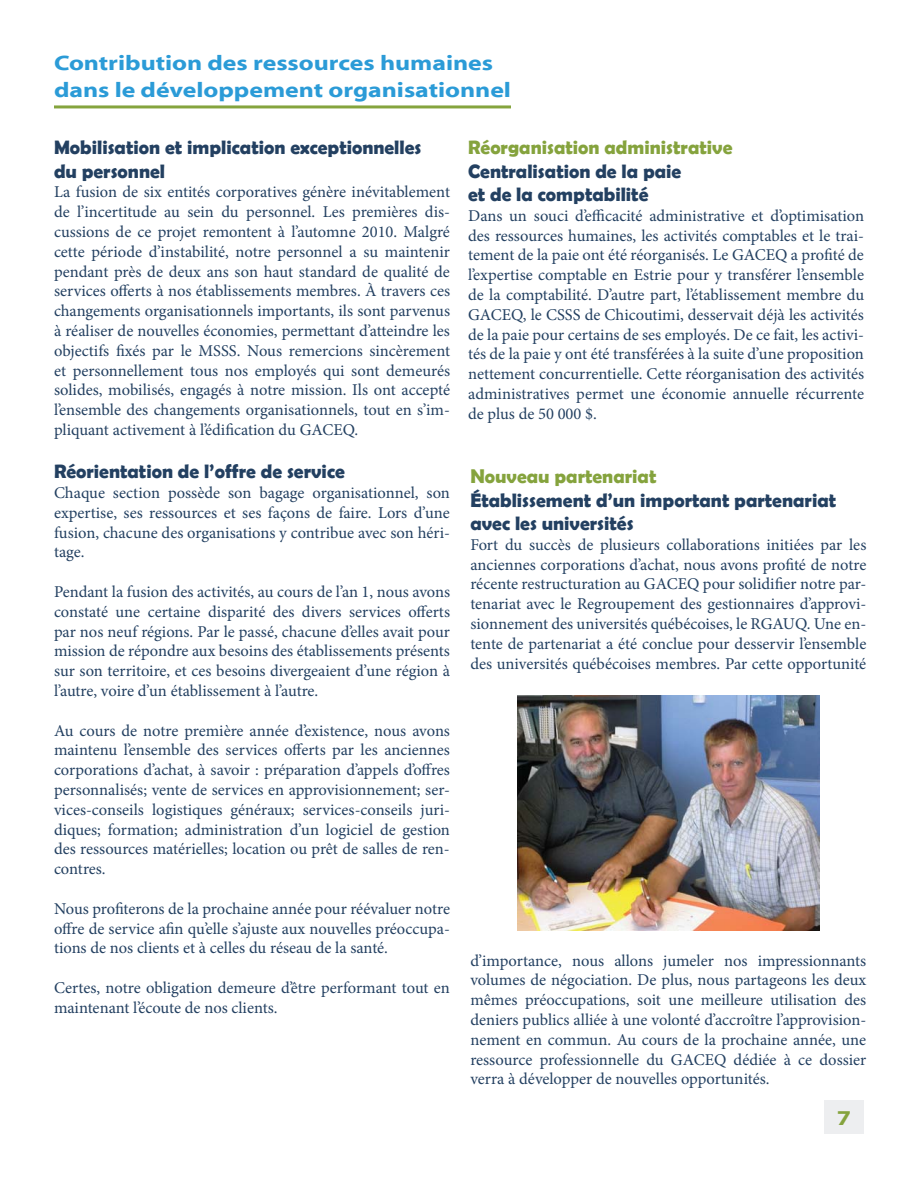
<style>
.page{position:relative;width:918px;height:1188px;background:#fff}
.page>*{position:absolute;margin:0;border:0;box-sizing:border-box;transform-origin:0 0}
.t1{font:700 21px/27px "Myriad Web Pro";color:#2b9bd7;scale:1.2 1}
.t2{font:700 21px "Myriad Web Pro";color:#85a33d;scale:1.2 1}
.t3{font:700 19.5px/23.4px "Berlin Sans FB Demi";color:#234061}
.t4{font:700 19.5px "Berlin Sans FB Demi";color:#85a33d}
.t5{font:16.5px/19.8px "Minion Pro";color:#234061;text-align:justify}
</style>
<div class="page">
<div style="left:824px;top:1101px;width:40px;height:33px;background:#edeef0"></div>
<img style="left:517px;top:695px;width:302px;height:236px">
<hr style="left:54px;top:105px;width:457px;height:3px;background:#85a43d">
<p class="t1" style="left:54px;top:50px;width:382px">Contribution des ressources humaines dans le développement organisationnel</p>
<p class="t3" style="left:54px;top:135px;width:369px">Mobilisation et implication exceptionnelles du personnel</p>
<p class="t5" style="left:54px;top:183px;width:398px">La fusion de six entités corporatives génère inévitablement de l’incertitude au sein du personnel. Les premières dis&shy;cussions de ce projet remontent à l’automne 2010. Malgré cette période d’instabilité, notre personnel a su maintenir pendant près de deux ans son haut standard de qualité de services offerts à nos établissements membres. À travers ces changements organisationnels importants, ils sont parvenus à réaliser de nouvelles économies, permettant d’atteindre les objectifs fixés par le MSSS. Nous remercions sincèrement et personnellement tous nos employés qui sont demeurés solides, mobilisés, engagés à notre mission. Ils ont accepté l’ensemble des changements organisationnels, tout en s’im&shy;pliquant activement à l’édification du GACEQ.</p>
<p class="t3" style="left:54px;top:459px;width:292px">Réorientation de l’offre de service</p>
<p class="t5" style="left:54px;top:484px;width:398px">Chaque section possède son bagage organisationnel, son expertise, ses ressources et ses façons de faire. Lors d’une fusion, chacune des organisations y contribue avec son héri&shy;tage.</p>
<p class="t5" style="left:54px;top:583px;width:398px">Pendant la fusion des activités, au cours de l’an 1, nous avons constaté une certaine disparité des divers services offerts par nos neuf régions. Par le passé, chacune d’elles avait pour mission de répondre aux besoins des établissements présents sur son territoire, et ces besoins divergeaient d’une région à l’autre, voire d’un établissement à l’autre.</p>
<p class="t5" style="left:54px;top:722px;width:398px">Au cours de notre première année d’existence, nous avons maintenu l’ensemble des services offerts par les anciennes corporations d’achat, à savoir : préparation d’appels d’offres personnalisés; vente de services en approvisionnement; ser&shy;vices-conseils logistiques généraux; services-conseils juri&shy;diques; formation; administration d’un logiciel de gestion des ressources matérielles; location ou prêt de salles de ren&shy;contres.</p>
<p class="t5" style="left:54px;top:900px;width:398px">Nous profiterons de la prochaine année pour réévaluer notre offre de service afin qu’elle s’ajuste aux nouvelles préoccupa&shy;tions de nos clients et à celles du réseau de la santé.</p>
<p class="t5" style="left:54px;top:979px;width:397px">Certes, notre obligation demeure d’être performant tout en maintenant l’écoute de nos clients.</p>
<p class="t4" style="left:468px;top:136px;width:266px">Réorganisation administrative</p>
<p class="t3" style="left:468px;top:159px;width:215px">Centralisation de la paie et de la comptabilité</p>
<p class="t5" style="left:468px;top:207px;width:397px">Dans un souci d’efficacité administrative et d’optimisation des ressources humaines, les activités comptables et le trai&shy;tement de la paie ont été réorganisés. Le GACEQ a profité de l’expertise comptable en Estrie pour y transférer l’ensemble de la comptabilité. D’autre part, l’établissement membre du GACEQ, le CSSS de Chicoutimi, desservait déjà les activités de la paie pour certains de ses employés. De ce fait, les activi&shy;tés de la paie y ont été transférées à la suite d’une proposition nettement concurrentielle. Cette réorganisation des activités administratives permet une économie annuelle récurrente de plus de 50 000 $.</p>
<p class="t4" style="left:470px;top:465px;width:188px">Nouveau partenariat</p>
<p class="t3" style="left:470px;top:488px;width:367px">Établissement d’un important partenariat avec les universités</p>
<p class="t5" style="left:470px;top:536px;width:398px">Fort du succès de plusieurs collaborations initiées par les anciennes corporations d’achat, nous avons profité de notre récente restructuration au GACEQ pour solidifier notre par&shy;tenariat avec le Regroupement des gestionnaires d’approvi&shy;sionnement des universités québécoises, le RGAUQ. Une en&shy;tente de partenariat a été conclue pour desservir l’ensemble des universités québécoises membres. Par cette opportunité</p>
<p class="t5" style="left:470px;top:952px;width:398px">d’importance, nous allons jumeler nos impressionnants volumes de négociation. De plus, nous partageons les deux mêmes préoccupations, soit une meilleure utilisation des deniers publics alliée à une volonté d’accroître l’approvision&shy;nement en commun. Au cours de la prochaine année, une ressource professionnelle du GACEQ dédiée à ce dossier verra à développer de nouvelles opportunités.</p>
<p class="t2" style="left:837px;top:1107px;width:13px">7</p>
</div>
